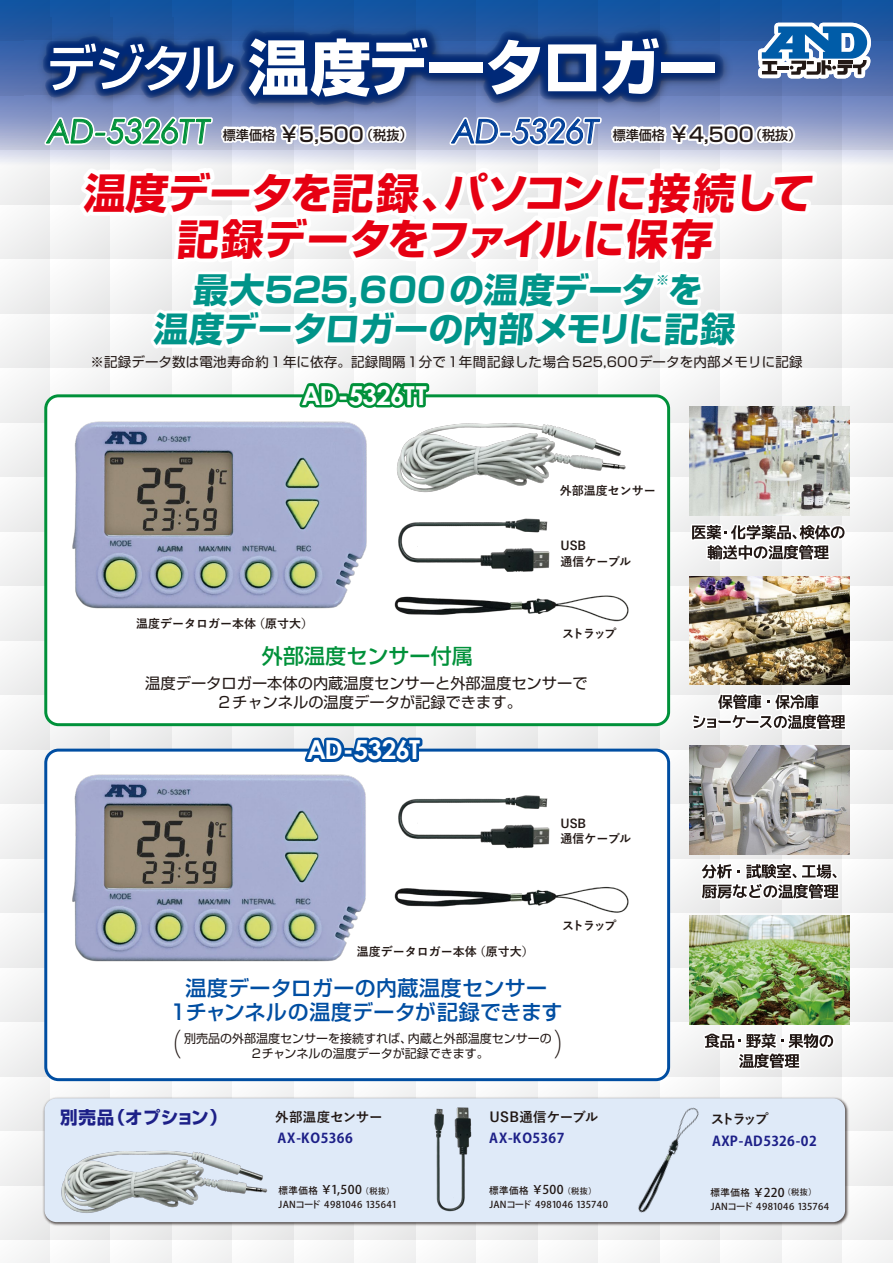
<style>
.page{position:relative;width:893px;height:1263px;background:#f3f3f3}
.page>*{position:absolute;margin:0;border:0;box-sizing:border-box;transform-origin:0 0}
.t1{font:700 61.05px "Shin Go Pro";letter-spacing:-.05em;color:#fff}
.t2{font:700 42px/46px "Shin Go Pro";color:#e60012;text-align:center}
.t3{font:700 34.5px "Shin Go Pro";color:#009489}
.t4{font:italic 33px "Century Gothic";letter-spacing:-.015em;color:#00913a}
.t5{font:italic 33px "Century Gothic";letter-spacing:-.015em;color:#003f98}
.t6{font:200 31.05px "Koz Go Pro";color:#221815;scale:.91 1}
.t7{font:700 26.25px "Century Gothic";letter-spacing:-.04em;color:#fff}
.t8{font:500 21px/24px "Shin Go Pro";letter-spacing:.015em;color:#004ea2;text-align:center}
.t9{font:500 21px "Shin Go Pro";letter-spacing:.005em;color:#00913a}
.t10{font:700 17.55px "Shin Go Pro";letter-spacing:.01em;color:#1d2088}
.t11{font:15.3px/19.4px "Shin Go Pro";color:#221815;text-align:center}
.t12{font:13.5px "Shin Go Pro";letter-spacing:.01em;color:#221815}
.t13{font:700 13.5px "Koz Go Pro";letter-spacing:.03em;color:#1d2088}
.t14{font:700 13.5px "Yu Gothic";letter-spacing:.015em;color:#221815}
.t15{font:700 13.5px "Yu Gothic";letter-spacing:.01em;color:#221815}
.t16{font:700 13.5px "Yu Gothic";letter-spacing:-.03em;color:#221815}
.t17{font:700 13.5px "Shin Go Pro";color:#009489}
.t18{font:500 13.05px "Shin Go Pro";color:#221815}
.t19{font:500 12.15px "Koz Go Pro";letter-spacing:.02em;color:#221815}
.t20{font:700 12px/15px "Yu Gothic";color:#221815}
.t21{font:12px/15px "Shin Go Pro";color:#221815;text-align:center}
.t22{font:500 9.45px/13.8px "Koz Go Pro";letter-spacing:.02em;color:#221815}
.s1{font-weight:500;font-size:51px}
.s2{font-size:19.65px}
.s3{font-size:8.1px}
</style>
<div class="page">
<div style="left:46px;top:750px;width:623px;height:330px;background:#fff;border-radius:13px"></div>
<div style="left:44px;top:749px;width:626px;height:332px;border:3px solid #004ea2;border-radius:13px"></div>
<div style="left:46px;top:396px;width:623px;height:329px;background:#fff;border-radius:13px"></div>
<svg style="left:0;top:0;width:893px;height:162px;background:#6482b9"></svg>
<img style="left:30px;top:364px;width:351px;height:303px">
<img style="left:381px;top:357px;width:260px;height:136px">
<img style="left:380px;top:536px;width:249px;height:131px">
<img style="left:382px;top:518px;width:180px;height:76px">
<img style="left:437px;top:886px;width:192px;height:27px">
<img style="left:437px;top:795px;width:113px;height:54px">
<img style="left:25px;top:18px;width:10px;height:103px">
<svg style="left:35px;top:0;width:840px;height:356px"></svg>
<svg style="left:689px;top:508px;width:159px;height:53px"></svg>
<img style="left:690px;top:407px;width:159px;height:108px">
<svg style="left:704px;top:1026px;width:133px;height:47px"></svg>
<img style="left:690px;top:915px;width:159px;height:109px">
<svg style="left:692px;top:691px;width:156px;height:39px"></svg>
<img style="left:690px;top:576px;width:159px;height:109px">
<svg style="left:701px;top:855px;width:140px;height:54px"></svg>
<img style="left:690px;top:746px;width:159px;height:108px">
<img style="left:42px;top:1097px;width:807px;height:130px">
<div style="left:44px;top:1098px;width:801px;height:124px;background:#dfeaf8;border-radius:12px"></div>
<img style="left:608px;top:1084px;width:120px;height:149px">
<img style="left:416px;top:1098px;width:70px;height:125px">
<img style="left:30px;top:717px;width:407px;height:303px">
<img style="left:47px;top:1097px;width:234px;height:152px">
<h1 class="t1" style="left:46px;top:19px;width:674px"><span class="s1">デジタル</span>温度データロガー</h1>
<h3 class="t4" style="left:47px;top:108px;width:164px">AD-5326TT</h3>
<h3 class="t18" style="left:223px;top:124px;width:191px">標準価格 <span class="s2">￥5,500</span>（税抜）</h3>
<h3 class="t5" style="left:452px;top:108px;width:148px">AD-5326T</h3>
<h3 class="t18" style="left:613px;top:124px;width:190px">標準価格 <span class="s2">￥4,500</span>（税抜）</h3>
<h2 class="t2" style="left:83px;top:165px;width:736px">温度データを記録、パソコンに接続して記録データをファイルに保存</h2>
<h3 class="t3" style="left:193px;top:263px;width:515px">最大525,600の温度データを</h3>
<h3 class="t17" style="left:655px;top:269px;width:17px">※</h3>
<h3 class="t3" style="left:153px;top:302px;width:587px">温度データロガーの内部メモリに記録</h3>
<h3 class="t12" style="left:90px;top:351px;width:713px">※記録データ数は電池寿命約1年に依存。記録間隔1分で1年間記録した場合525,600データを内部メモリに記録</h3>
<h3 class="t7" style="left:302px;top:375px;width:127px">AD-5326TT</h3>
<p class="t20" style="left:136px;top:616px;width:179px">温度データロガー本体（原寸大）</p>
<p class="t20" style="left:560px;top:484px;width:97px">外部温度センサー</p>
<p class="t20" style="left:560px;top:539px;width:72px">USB<br>通信ケーブル</p>
<p class="t20" style="left:562px;top:627px;width:56px">ストラップ</p>
<h3 class="t9" style="left:262px;top:638px;width:212px">外部温度センサー付属</h3>
<h3 class="t11" style="left:145px;top:671px;width:444px">温度データロガー本体の内蔵温度センサーと外部温度センサーで<br>2チャンネルの温度データが記録できます。</h3>
<h3 class="t7" style="left:307px;top:730px;width:115px">AD-5326T</h3>
<p class="t20" style="left:357px;top:944px;width:179px">温度データロガー本体（原寸大）</p>
<p class="t20" style="left:560px;top:816px;width:72px">USB<br>通信ケーブル</p>
<p class="t20" style="left:562px;top:918px;width:56px">ストラップ</p>
<h3 class="t8" style="left:170px;top:973px;width:394px">温度データロガーの内蔵温度センサー<br>1チャンネルの温度データが記録できます</h3>
<h3 class="t6" style="left:173px;top:1022px;width:10px">(</h3>
<h3 class="t6" style="left:555px;top:1022px;width:10px">)</h3>
<p class="t21" style="left:184px;top:1030px;width:369px">別売品の外部温度センサーを接続すれば、内蔵と外部温度センサーの<br>2チャンネルの温度データが記録できます。</p>
<h3 class="t10" style="left:60px;top:1103px;width:168px">別売品（オプション）</h3>
<h3 class="t16" style="left:711px;top:1111px;width:59px">ストラップ</h3>
<h3 class="t13" style="left:712px;top:1132px;width:106px">AXP-AD5326-02</h3>
<h3 class="t14" style="left:489px;top:1109px;width:110px">USB通信ケーブル</h3>
<h3 class="t13" style="left:489px;top:1129px;width:77px">AX-KO5367</h3>
<h3 class="t15" style="left:275px;top:1109px;width:109px">外部温度センサー</h3>
<h3 class="t13" style="left:277px;top:1129px;width:77px">AX-KO5366</h3>
<p class="t19" style="left:321px;top:1182px;width:76px">￥1,500<span class="s3">（税抜）</span></p>
<p class="t22" style="left:278px;top:1184px;width:120px">標準価格<br>JANコード 4981046 135641</p>
<p class="t19" style="left:531px;top:1182px;width:67px">￥500<span class="s3">（税抜）</span></p>
<p class="t22" style="left:489px;top:1184px;width:120px">標準価格<br>JANコード 4981046 135740</p>
<p class="t19" style="left:753px;top:1184px;width:65px">￥220<span class="s3">（税抜）</span></p>
<p class="t22" style="left:710px;top:1186px;width:120px">標準価格<br>JANコード 4981046 135764</p>
</div>
